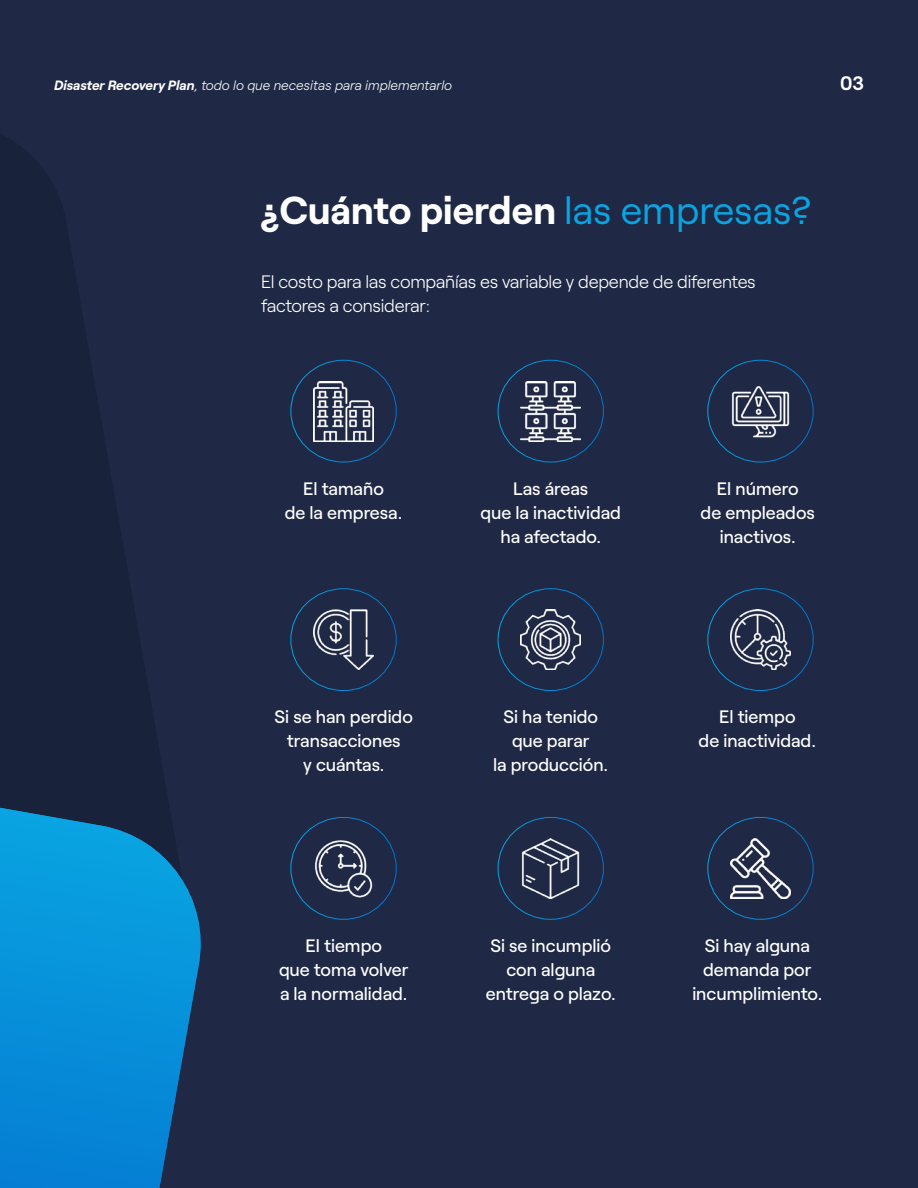
<style>
.page{position:relative;width:918px;height:1188px;background:#1f2945}
.page>*{position:absolute;margin:0;border:0;box-sizing:border-box;transform-origin:0 0}
.t1{font:700 39px "Roobert";color:#fff}
.t2{font:600 19.5px "Roobert";color:#fff}
.t3{font:500 18px/24px "Roobert";color:#fff;text-align:center}
.t4{font:300 18px/24px "Roobert";letter-spacing:-.015em;color:#fff}
.t5{font:italic 300 13.5px "Roobert";color:#fff}
.s1{font-weight:700}
.s2{font-weight:400;color:#09a4e1}
</style>
<div class="page">
<svg style="left:0;top:808px;width:201px;height:380px;background:#0a82c5"></svg>
<img style="left:521px;top:381px;width:60px;height:60px">
<img style="left:521px;top:610px;width:60px;height:60px">
<img style="left:521px;top:838px;width:59px;height:60px">
<img style="left:731px;top:386px;width:59px;height:52px">
<img style="left:730px;top:610px;width:60px;height:60px">
<img style="left:730px;top:838px;width:60px;height:60px">
<img style="left:314px;top:381px;width:60px;height:60px">
<img style="left:314px;top:610px;width:60px;height:60px">
<img style="left:314px;top:840px;width:59px;height:58px">
<p class="t5" style="left:54px;top:75px;width:400px"><span class="s1">Disaster Recovery Plan</span>, todo lo que necesitas para implementarlo</p>
<p class="t2" style="left:840px;top:68px;width:25px">03</p>
<h1 class="t1" style="left:261px;top:180px;width:552px">¿Cuánto pierden <span class="s2">las empresas?</span></h1>
<p class="t4" style="left:261px;top:268px;width:496px">El costo para las compañías es variable y depende de diferentes factores a considerar:</p>
<p class="t3" style="left:285px;top:475px;width:119px">El tamaño<br>de la empresa.</p>
<p class="t3" style="left:275px;top:704px;width:140px">Si se han perdido transacciones<br>y cuántas.</p>
<p class="t3" style="left:279px;top:932px;width:131px">El tiempo<br>que toma volver a la normalidad.</p>
<p class="t3" style="left:481px;top:475px;width:142px">Las áreas<br>que la inactividad ha afectado.</p>
<p class="t3" style="left:493px;top:704px;width:117px">Si ha tenido que parar<br>la producción.</p>
<p class="t3" style="left:486px;top:932px;width:131px">Si se incumplió con alguna entrega o plazo.</p>
<p class="t3" style="left:701px;top:475px;width:116px">El número<br>de empleados inactivos.</p>
<p class="t3" style="left:699px;top:704px;width:119px">El tiempo<br>de inactividad.</p>
<p class="t3" style="left:692px;top:932px;width:131px">Si hay alguna demanda por incumplimiento.</p>
</div>
